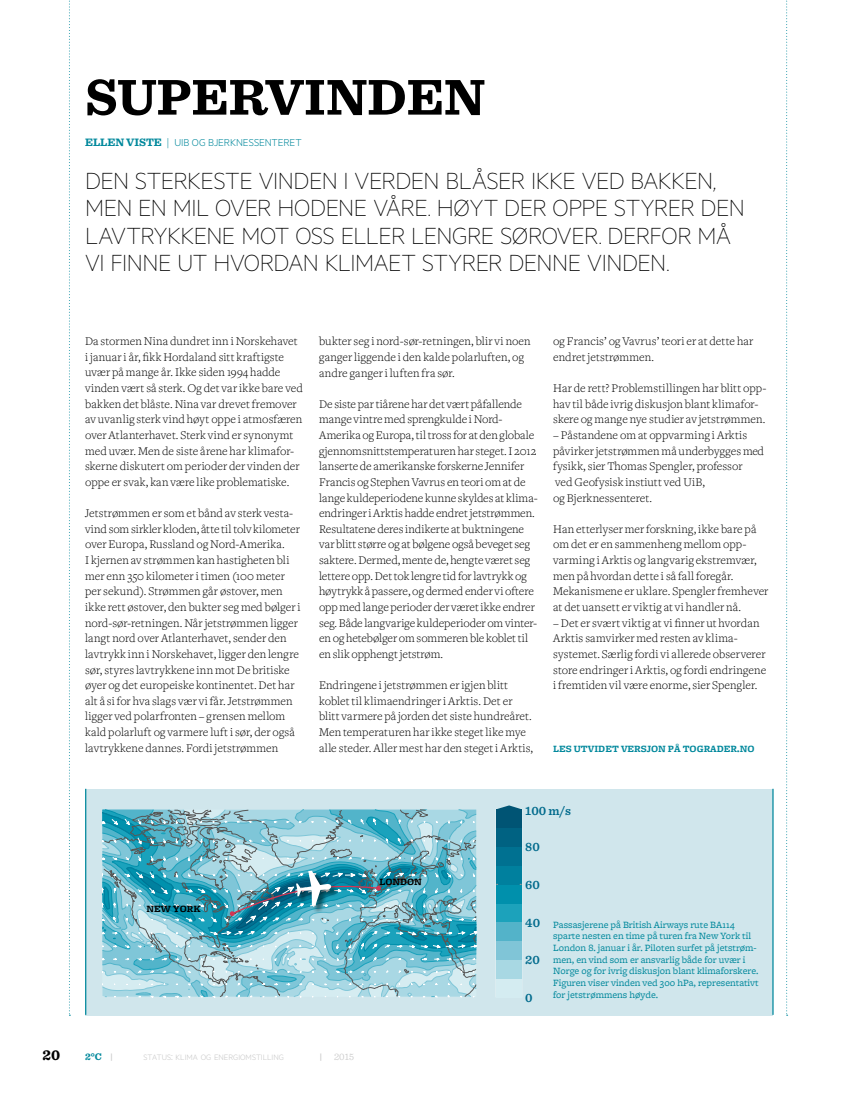
<style>
.page{position:relative;width:851px;height:1099px;background:#fff}
.page>*{position:absolute;margin:0;border:0;box-sizing:border-box;transform-origin:0 0}
.t1{font:700 52.5px "Sentinel";color:#000}
.t2{font:100 26.25px/27.4px "Metric";letter-spacing:-.015em;color:#000}
.t3{font:700 15px "Sentinel";color:#000}
.t4{font:600 12.75px "Sentinel";color:#006a8c}
.t5{font:300 12.25px/15.6px "Freight Text";letter-spacing:.005em;color:#000}
.t6{font:300 11.25px "Metric";color:#00889c}
.t7{font:10px/11.8px "Freight Micro";color:#00889c}
.t8{font:10px "Freight Micro Bold SC";color:#00889c}
.t9{font:10px "Freight Micro Bold SC";color:#000}
.t10{font:300 10px "Sentinel";color:#c6c6c6}
.t11{font:700 10px "Sentinel";color:#00889c}
.t12{font:300 8.75px "Metric";color:#c6c6c6}
.s1{font-family:"Sentinel";font-weight:700}
.s2{font-family:"Freight Sans"}
.s3{font-family:"Metric";font-weight:400;color:#c6c6c6}
.s4{font-size:12.5px}
.s5{font-family:"Metric";font-weight:400}
</style>
<div class="page">
<div style="left:85px;top:789px;width:687px;height:226px;background:#d0e6ec"></div>
<img style="left:496px;top:809px;width:25px;height:170px">
<svg style="left:497px;top:805px;width:24px;height:4px"></svg>
<svg style="left:102px;top:809px;width:376px;height:189px;background:#79bbcb"></svg>
<svg style="left:69px;top:0;width:1px;height:1015px"></svg>
<svg style="left:786px;top:0;width:1px;height:1015px"></svg>
<hr style="left:772px;top:788px;width:1px;height:226px;background:#00889c">
<hr style="left:85px;top:788px;width:1px;height:226px;background:#00889c">
<h1 class="t1" style="left:85px;top:56px;width:401px">SUPERVINDEN</h1>
<p class="t6" style="left:85px;top:136px;width:218px"><span class="s1">ELLEN VISTE</span> <span class="s2">|</span> UIB OG BJERKNESSENTERET</p>
<h2 class="t2" style="left:85px;top:166px;width:661px">DEN STERKESTE VINDEN I VERDEN BLÅSER IKKE VED BAKKEN, MEN EN MIL OVER HODENE VÅRE. HØYT DER OPPE STYRER DEN LAVTRYKKENE MOT OSS ELLER LENGRE SØROVER. DERFOR MÅ VI FINNE UT HVORDAN KLIMAET STYRER DENNE VINDEN.</h2>
<p class="t5" style="left:85px;top:333px;width:219px">Da stormen Nina dundret inn i Norskehavet i januar i år, fikk Hordaland sitt kraftigste uvær på mange år. Ikke siden 1994 hadde vinden vært så sterk. Og det var ikke bare ved bakken det blåste. Nina var drevet fremover av uvanlig sterk vind høyt oppe i atmosfæren over Atlanterhavet. Sterk vind er synonymt med uvær. Men de siste årene har klimafor&shy;skerne diskutert om perioder der vinden der oppe er svak, kan være like problematiske.</p>
<p class="t5" style="left:85px;top:505px;width:217px">Jetstrømmen er som et bånd av sterk vesta&shy;vind som sirkler kloden, åtte til tolv kilometer over Europa, Russland og Nord-Amerika.<br>I kjernen av strømmen kan hastigheten bli mer enn 350 kilometer i timen (100 meter per sekund). Strømmen går østover, men ikke rett østover, den bukter seg med bølger i nord-sør-retningen. Når jetstrømmen ligger langt nord over Atlanterhavet, sender den lavtrykk inn i Norskehavet, ligger den lengre sør, styres lavtrykkene inn mot De britiske øyer og det europeiske kontinentet. Det har alt å si for hva slags vær vi får. Jetstrømmen ligger ved polarfronten – grensen mellom kald polarluft og varmere luft i sør, der også lavtrykkene dannes. Fordi jetstrømmen</p>
<p class="t5" style="left:319px;top:333px;width:213px">bukter seg i nord-sør-retningen, blir vi noen ganger liggende i den kalde polarluften, og andre ganger i luften fra sør.</p>
<p class="t5" style="left:319px;top:396px;width:220px">De siste par tiårene har det vært påfallende mange vintre med sprengkulde i Nord-Amerika og Europa, til tross for at den globale gjennomsnittstemperaturen har steget. I 2012 lanserte de amerikanske forskerne Jennifer Francis og Stephen Vavrus en teori om at de lange kuldeperiodene kunne skyldes at klima&shy;endringer i Arktis hadde endret jetstrømmen.<br>Resultatene deres indikerte at buktningene var blitt større og at bølgene også beveget seg saktere. Dermed, mente de, hengte været seg lettere opp. Det tok lengre tid for lavtrykk og høytrykk å passere, og dermed ender vi oftere opp med lange perioder der været ikke endrer seg. Både langvarige kuldeperioder om vinter&shy;en og hetebølger om sommeren ble koblet til en slik opphengt jetstrøm.</p>
<p class="t5" style="left:319px;top:677px;width:215px">Endringene i jetstrømmen er igjen blitt koblet til klimaendringer i Arktis. Det er blitt varmere på jorden det siste hundreåret.<br>Men temperaturen har ikke steget like mye alle steder. Aller mest har den steget i Arktis,</p>
<p class="t5" style="left:553px;top:333px;width:202px">og Francis’ og Vavrus’ teori er at dette har endret jetstrømmen.</p>
<p class="t5" style="left:553px;top:380px;width:215px">Har de rett? Problemstillingen har blitt opp&shy;hav til både ivrig diskusjon blant klimafor&shy;skere og mange nye studier av jetstrømmen.</p>
<p class="t5" style="left:553px;top:427px;width:212px">– Påstandene om at oppvarming i Arktis påvirker jetstrømmen må underbygges med fysikk, sier Thomas Spengler, professor<br>ved Geofysisk instiutt ved UiB,<br>og Bjerknessenteret.</p>
<p class="t5" style="left:553px;top:521px;width:217px">Han etterlyser mer forskning, ikke bare på om det er en sammenheng mellom opp&shy;varming i Arktis og langvarig ekstremvær, men på hvordan dette i så fall foregår.<br>Mekanismene er uklare. Spengler fremhever at det uansett er viktig at vi handler nå.</p>
<p class="t5" style="left:553px;top:615px;width:214px">– Det er svært viktig at vi finner ut hvordan Arktis samvirker med resten av klima&shy;systemet. Særlig fordi vi allerede observerer store endringer i Arktis, og fordi endringene i fremtiden vil være enorme, sier Spengler.</p>
<p class="t8" style="left:553px;top:743px;width:203px">LES UTVIDET VERSJON PÅ TOGRADER.NO</p>
<p class="t9" style="left:147px;top:903px;width:55px">NEW YORK</p>
<p class="t9" style="left:379px;top:875px;width:44px">LONDON</p>
<p class="t4" style="left:525px;top:800px;width:47px">100 m/s</p>
<p class="t4" style="left:525px;top:837px;width:16px">80</p>
<p class="t4" style="left:525px;top:874px;width:16px">60</p>
<p class="t4" style="left:525px;top:912px;width:16px">40</p>
<p class="t4" style="left:525px;top:950px;width:16px">20</p>
<p class="t4" style="left:525px;top:987px;width:9px">0</p>
<p class="t7" style="left:553px;top:918px;width:207px">Passasjerene på British Airways rute BA114 sparte nesten en time på turen fra New York til London 8. januar i år. Piloten surfet på jetstrøm&shy;men, en vind som er ansvarlig både for uvær i Norge og for ivrig diskusjon blant klimaforskere.<br>Figuren viser vinden ved 300 hPa, representativt for jetstrømmens høyde.</p>
<p class="t3" style="left:43px;top:1043px;width:19px">20</p>
<p class="t11" style="left:85px;top:1049px;width:29px">2°C <span class="s3">|</span></p>
<p class="t12" style="left:144px;top:1052px;width:142px">STATUS<span class="s4">:</span> KLIMA OG ENERGIOMSTILLING</p>
<p class="t10" style="left:320px;top:1049px;width:36px"><span class="s5">|</span> 2015</p>
</div>
